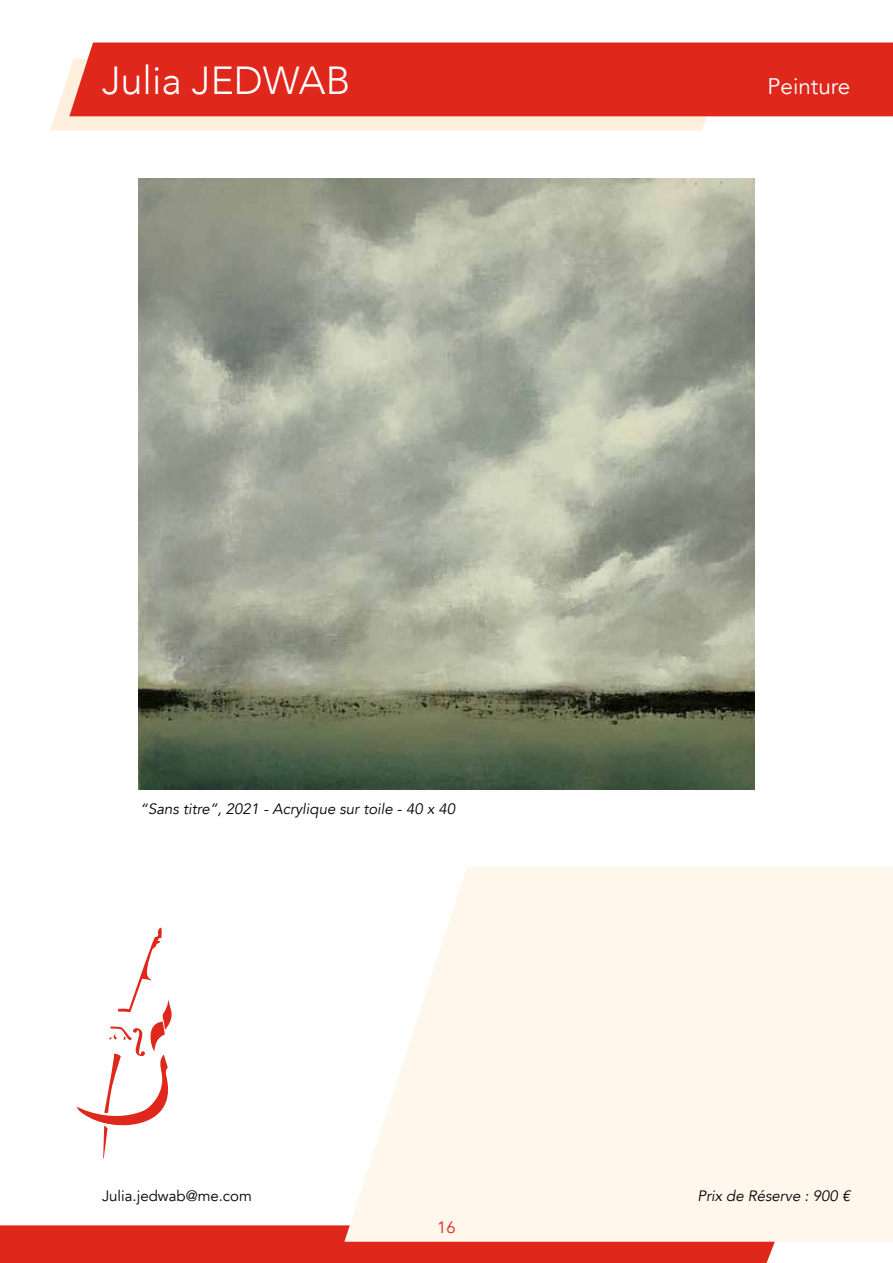
<style>
.page{position:relative;width:893px;height:1263px;background:#fff}
.page>*{position:absolute;margin:0;border:0;box-sizing:border-box;transform-origin:0 0}
.t1{font:300 39px "Avenir";color:#fff}
.t2{font:22.5px "Avenir";color:#fff}
.t3{font:16.5px "Avenir";color:#df271c}
.t4{font:italic 15px "Avenir";color:#000}
.t5{font:15px "Avenir";color:#000}
</style>
<div class="page">
<svg style="left:50px;top:74px;width:679px;height:56px;background:#feebdb"></svg>
<div style="left:69px;top:43px;width:824px;height:73px;background:#df271c"></div>
<div style="left:0;top:1225px;width:775px;height:38px;background:#df271c"></div>
<svg style="left:344px;top:866px;width:549px;height:376px;background:#fef6ee"></svg>
<svg style="left:77px;top:927px;width:95px;height:231px"></svg>
<img style="left:139px;top:178px;width:615px;height:611px">
<h1 class="t1" style="left:102px;top:57px;width:250px">Julia JEDWAB</h1>
<p class="t4" style="left:140px;top:800px;width:316px">“Sans titre”, 2021 - Acrylique sur toile - 40 x 40</p>
<h2 class="t2" style="left:768px;top:72px;width:84px">Peinture</h2>
<p class="t5" style="left:102px;top:1187px;width:151px">Julia.jedwab@me.com</p>
<p class="t4" style="left:698px;top:1187px;width:154px">Prix de Réserve : 900 €</p>
<p class="t3" style="left:437px;top:1217px;width:20px">16</p>
</div>
